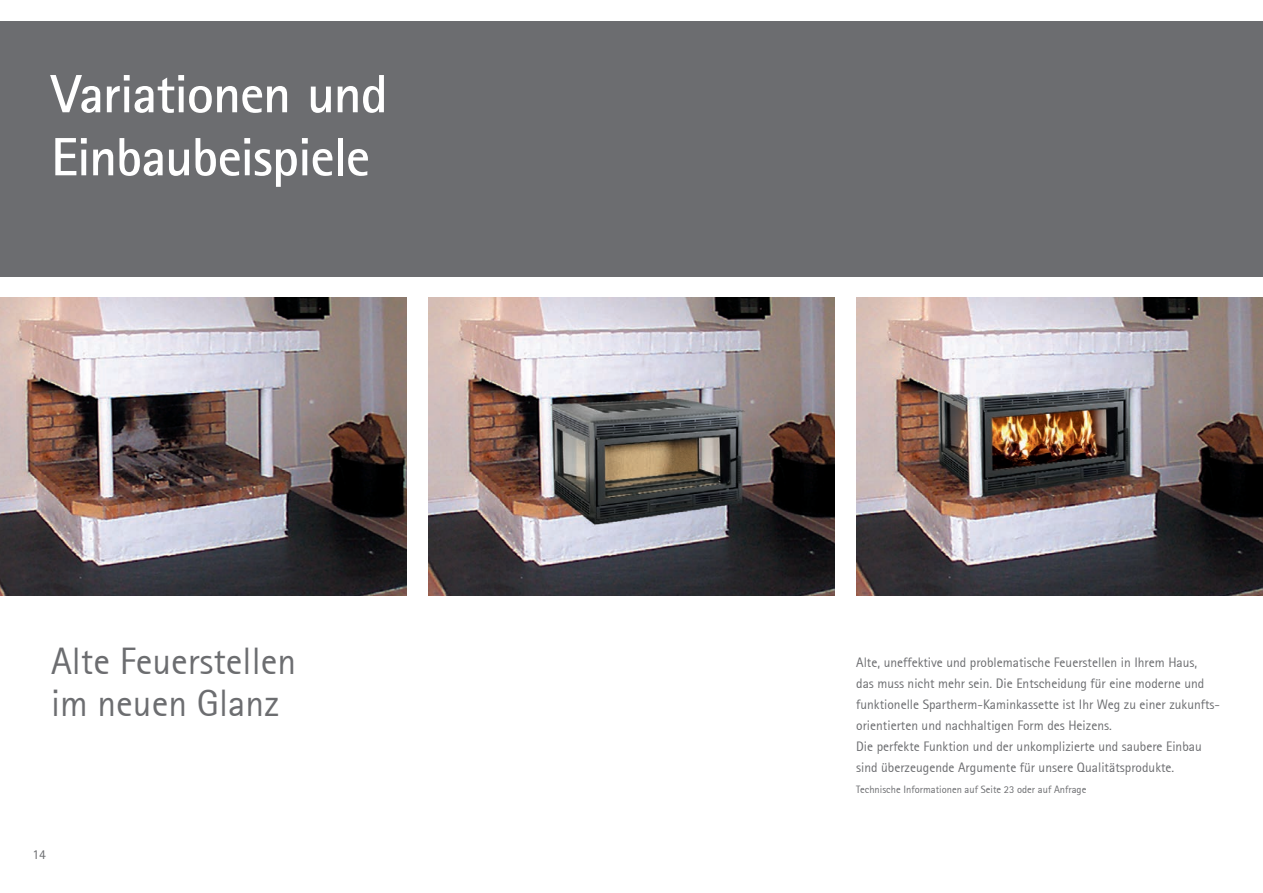
<style>
.page{position:relative;width:1263px;height:893px;background:#fff}
.page>*{position:absolute;margin:0;border:0;box-sizing:border-box;transform-origin:0 0}
.t1{font:700 54px/63px "Rotis Sans Serif";letter-spacing:-.02em;color:#fff}
.t2{font:37.5px/42px "Rotis Sans Serif";color:#6c6d70}
.t3{font:13.5px/21px "Rotis Sans Serif";color:#6c6d70}
.t4{font:10.5px "Rotis Sans Serif";color:#6c6d70}
</style>
<div class="page">
<div style="left:0;top:21px;width:1263px;height:255px;background:#6c6d70"></div>
<img style="left:0;top:298px;width:407px;height:297px">
<img style="left:428px;top:298px;width:407px;height:297px">
<img style="left:856px;top:298px;width:407px;height:297px">
<h1 class="t1" style="left:51px;top:61px;width:338px">Variationen und<br>Einbaubeispiele</h1>
<h2 class="t2" style="left:51px;top:640px;width:247px">Alte Feuerstellen im neuen Glanz</h2>
<p class="t3" style="left:856px;top:652px;width:365px">Alte, uneffektive und problematische Feuerstellen in Ihrem Haus,<br>das muss nicht mehr sein. Die Entscheidung für eine moderne und funktionelle Spartherm-Kaminkassette ist Ihr Weg zu einer zukunfts&shy;orientierten und nachhaltigen Form des Heizens.<br>Die perfekte Funktion und der unkomplizierte und saubere Einbau sind überzeugende Argumente für unsere Qualitätsprodukte.</p>
<p class="t4" style="left:856px;top:783px;width:232px">Technische Informationen auf Seite 23 oder auf Anfrage</p>
<p class="t3" style="left:32px;top:844px;width:15px">14</p>
</div>
